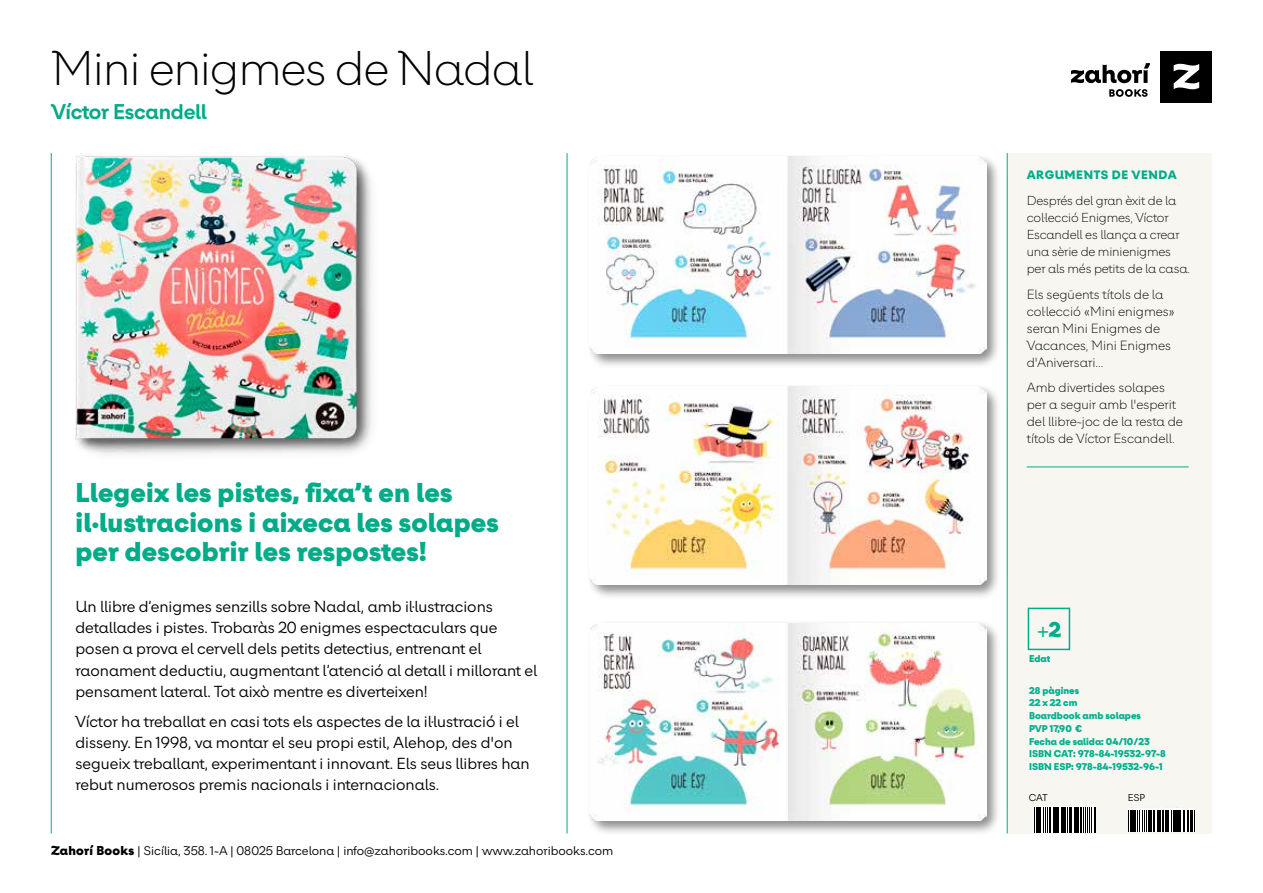
<style>
.page{position:relative;width:1263px;height:893px;background:#fff}
.page>*{position:absolute;margin:0;border:0;box-sizing:border-box;transform-origin:0 0}
.t1{font:300 48px "zah 03";letter-spacing:-.025em;color:#000}
.t2{font:900 27px/29.7px "zah 03";letter-spacing:.01em;color:#00ab87}
.t3{font:700 21px "zah 03";letter-spacing:-.01em;color:#00a987}
.t4{font:21px "zah 03";color:#00ac8a}
.t5{font:15.75px/21.3px "zah 03";color:#000}
.t6{font:300 13.2px/17px "zah 03";color:#000}
.t7{font:300 12.9px/17px "zah 03";letter-spacing:-.01em;color:#000}
.t8{font:12.3px "zah 03";color:#000}
.t9{font:900 12px "zah 03";letter-spacing:.05em;color:#00ac8a}
.t10{font:900 9.75px/12.8px "zah 03";color:#00af8e}
.t11{font:9.75px "zah 03";letter-spacing:-.01em;color:#000}
.t12{font:900 9.75px "zah 03";color:#00ac89}
.s1{font-weight:900;font-size:12.75px}
.s2{font-weight:900}
</style>
<div class="page">
<div style="left:1161px;top:51px;width:51px;height:51px;background:#000"></div>
<svg style="left:1174px;top:64px;width:25px;height:25px"></svg>
<svg style="left:1071px;top:63px;width:79px;height:20px"></svg>
<svg style="left:1109px;top:89px;width:38px;height:8px"></svg>
<div style="left:1007px;top:153px;width:205px;height:680px;background:#f7f6f1"></div>
<hr style="left:1007px;top:153px;width:1px;height:680px;background:#00ac89">
<hr style="left:567px;top:153px;width:1px;height:680px;background:#00ac89">
<hr style="left:51px;top:153px;width:1px;height:680px;background:#00ac89">
<div style="left:587px;top:620px;width:415px;height:216px;background:#000;opacity:.45"></div>
<img style="left:590px;top:623px;width:396px;height:198px">
<div style="left:587px;top:384px;width:415px;height:216px;background:#000;opacity:.45"></div>
<img style="left:590px;top:387px;width:396px;height:198px">
<div style="left:587px;top:153px;width:415px;height:216px;background:#000;opacity:.45"></div>
<img style="left:590px;top:156px;width:396px;height:198px">
<img style="left:75px;top:155px;width:297px;height:299px">
<hr style="left:1027px;top:467px;width:162px;height:1px;background:#00ac89">
<div style="left:1028px;top:608px;width:42px;height:42px;border:2px solid #00ac89"></div>
<div style="left:1128px;top:808px;width:67px;height:23px;background:#fff"></div>
<svg style="left:1128px;top:810px;width:19px;height:21px"></svg>
<hr style="left:1148px;top:810px;width:2px;height:21px;background:#000">
<hr style="left:1150px;top:810px;width:2px;height:21px;background:#000">
<hr style="left:1153px;top:810px;width:2px;height:21px;background:#000">
<svg style="left:1157px;top:810px;width:28px;height:21px"></svg>
<hr style="left:1187px;top:810px;width:2px;height:21px;background:#000">
<hr style="left:1190px;top:810px;width:2px;height:21px;background:#000">
<svg style="left:1192px;top:810px;width:3px;height:21px"></svg>
<div style="left:1033px;top:807px;width:62px;height:26px;background:#fff"></div>
<svg style="left:1034px;top:807px;width:3px;height:26px"></svg>
<hr style="left:1037px;top:807px;width:2px;height:26px;background:#000">
<hr style="left:1039px;top:807px;width:2px;height:26px;background:#000">
<svg style="left:1043px;top:807px;width:52px;height:26px"></svg>
<h1 class="t1" style="left:51px;top:35px;width:483px">Mini enigmes de Nadal</h1>
<h3 class="t3" style="left:51px;top:96px;width:157px">Víctor Escandell</h3>
<h2 class="t2" style="left:75px;top:475px;width:425px">Llegeix les pistes, fixa’t en les il·lustracions i aixeca les solapes per descobrir les respostes!</h2>
<p class="t5" style="left:75px;top:595px;width:463px">Un llibre d’enigmes senzills sobre Nadal, amb il·lustracions detallades i pistes. Trobaràs 20 enigmes espectaculars que posen a prova el cervell dels petits detectius, entrenant el raonament deductiu, augmentant l’atenció al detall i millorant el pensament lateral. Tot això mentre es diverteixen!</p>
<p class="t5" style="left:75px;top:709px;width:456px">Víctor ha treballat en casi tots els aspectes de la il·lustració i el disseny. En 1998, va montar el seu propi estil, Alehop, des d'on segueix treballant, experimentant i innovant. Els seus llibres han rebut numerosos premis nacionals i internacionals.</p>
<p class="t8" style="left:51px;top:842px;width:564px"><span class="s1">Zahorí Books</span> | Sicília, 358. 1-A | 08025 Barcelona | info@zahoribooks.com | www.zahoribooks.com</p>
<p class="t9" style="left:1027px;top:166px;width:151px">ARGUMENTS DE VENDA</p>
<p class="t7" style="left:1027px;top:191px;width:165px">Després del gran èxit de la col·lecció Enigmes, Víctor<br>Escandell es llança a crear una sèrie de minienigmes per als més petits de la casa.</p>
<p class="t6" style="left:1027px;top:285px;width:150px">Els següents títols de la col·lecció «Mini enigmes» seran Mini Enigmes de<br>Vacances, Mini Enigmes d'Aniversari...</p>
<p class="t6" style="left:1027px;top:378px;width:158px">Amb divertides solapes per a seguir amb l'esperit del llibre-joc de la resta de títols de Víctor Escandell.</p>
<h3 class="t4" style="left:1037px;top:615px;width:26px">+<span class="s2">2</span></h3>
<p class="t12" style="left:1029px;top:652px;width:23px">Edat</p>
<p class="t10" style="left:1029px;top:683px;width:138px">28 pàgines<br>22 x 22 cm<br>Boardbook amb solapes<br>PVP 17,90 €<br>Fecha de salida: 04/10/23<br>ISBN CAT: 978-84-19532-97-8<br>ISBN ESP: 978-84-19532-96-1</p>
<p class="t11" style="left:1029px;top:791px;width:20px">CAT</p>
<p class="t11" style="left:1128px;top:791px;width:19px">ESP</p>
</div>
